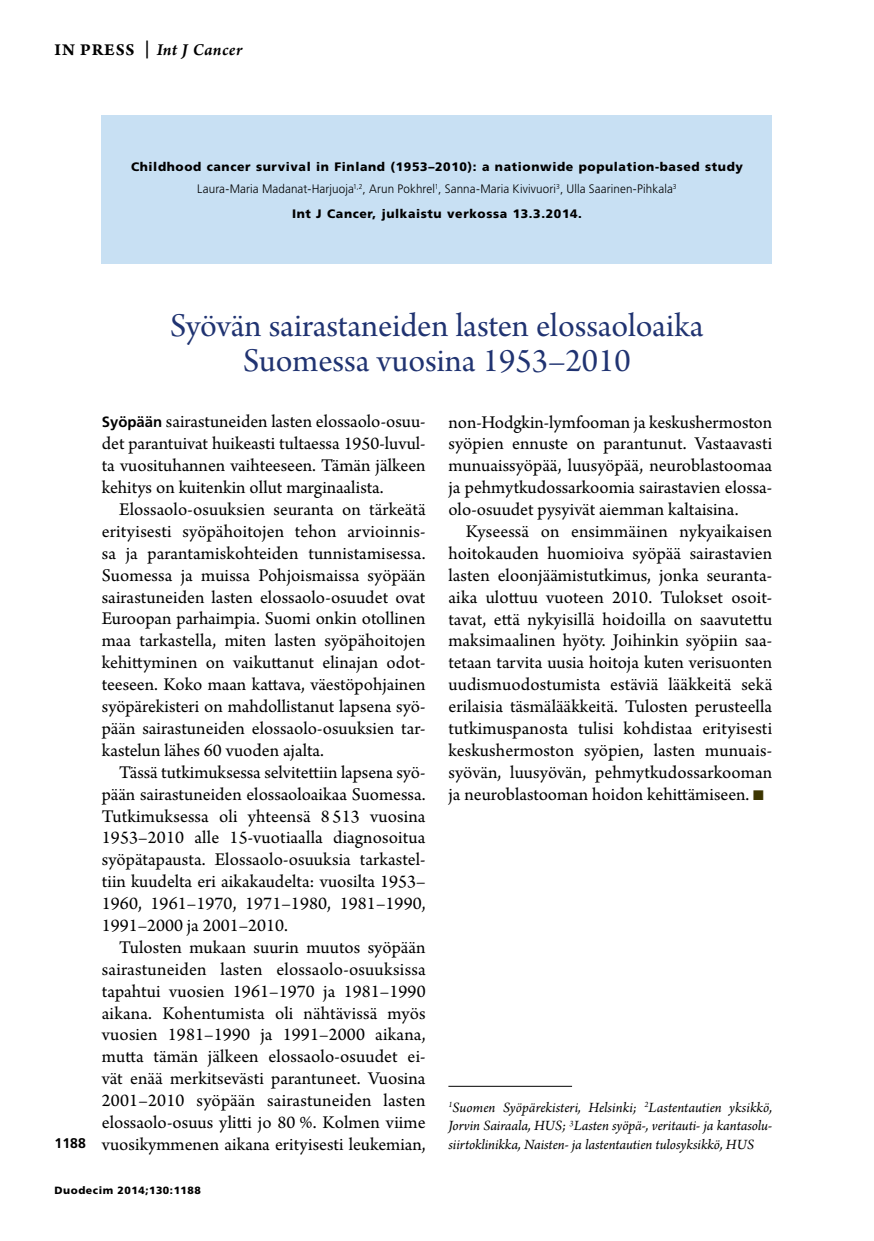
<style>
.page{position:relative;width:874px;height:1241px;background:#fff}
.page>*{position:absolute;margin:0;border:0;box-sizing:border-box;transform-origin:0 0}
.t1{font:35px/35px "Arno Pro Subhead";color:#203371;text-align:center}
.t2{font:18.9px/21.9px "Arno Pro";color:#000;text-align:justify}
.t3{font:17.5px "Arno Pro Smbd Italic Sm Text";letter-spacing:.015em;color:#000}
.t4{font:italic 14.88px/18.4px "Arno Pro";letter-spacing:-.005em;color:#000;text-align:justify}
.t5{font:700 14px "Frutiger LT Std";color:#000}
.t6{font:300 12.25px/22.4px "Frutiger LT Std";letter-spacing:.01em;color:#000;text-align:center;scale:.95 1}
.t7{font:900 12.25px "Frutiger LT Std";letter-spacing:.05em;color:#000}
.t8{font:900 10.5px "Frutiger LT Std";letter-spacing:.05em;color:#000}
.s1{font-family:"Arno Pro Bold Sm Text"}
.s2{font-weight:900}
.s3{font-family:"Frutiger LT Std";font-weight:700;font-size:14.88px}
.s4{color:#3c3500}
</style>
<div class="page">
<div style="left:102px;top:115px;width:669px;height:149px;background:#c8e0f3"></div>
<hr style="left:448px;top:1085px;width:123px;height:1px;background:#000">
<p class="t3" style="left:55px;top:39px;width:189px"><span class="s1">IN PRESS |</span> Int J Cancer</p>
<p class="t6" style="left:131px;top:155px;width:645px"><span class="s2">Childhood cancer survival in Finland (1953–2010): a nationwide population-based study<br></span>Laura-Maria Madanat-Harjuoja<sup>1,2</sup>, Arun Pokhrel<sup>1</sup>, Sanna-Maria Kivivuori<sup>3</sup>, Ulla Saarinen-Pihkala<sup>3</sup></p>
<p class="t7" style="left:292px;top:206px;width:291px">Int J Cancer, julkaistu verkossa 13.3.2014.</p>
<h1 class="t1" style="left:170px;top:310px;width:535px">Syövän sairastaneiden lasten elossaoloaika<br>Suomessa vuosina 1953–2010</h1>
<p class="t2" style="left:102px;top:412px;width:325px"><span class="s3">Syöpään</span> sairastuneiden lasten elossaolo-osuu&shy;det parantuivat huikeasti tultaessa 1950-luvul&shy;ta vuosituhannen vaihteeseen. Tämän jälkeen kehitys on kuitenkin ollut marginaalista.</p>
<p class="t2" style="left:102px;top:499px;width:325px;text-indent:17px">Elossaolo-osuuksien seuranta on tärkeätä erityisesti syöpähoitojen tehon arvioinnis&shy;sa ja parantamiskohteiden tunnistamisessa.<br>Suomessa ja muissa Pohjoismaissa syöpään sairastuneiden lasten elossaolo-osuudet ovat Euroopan parhaimpia. Suomi onkin otollinen maa tarkastella, miten lasten syöpähoitojen kehittyminen on vaikuttanut elinajan odot&shy;teeseen. Koko maan kattava, väestöpohjainen syöpärekisteri on mahdollistanut lapsena syö&shy;pään sairastuneiden elossaolo-osuuksien tar&shy;kastelun lähes 60 vuoden ajalta.</p>
<p class="t2" style="left:102px;top:762px;width:325px;text-indent:17px">Tässä tutkimuksessa selvitettiin lapsena syö&shy;pään sairastuneiden elossaoloaikaa Suomessa.<br>Tutkimuksessa oli yhteensä 8 513 vuosina 1953–2010 alle 15-vuotiaalla diagnosoitua syöpätapausta. Elossaolo-osuuksia tarkastel&shy;tiin kuudelta eri aikakaudelta: vuosilta 1953– 1960, 1961–1970, 1971–1980, 1981–1990, 1991–2000 ja 2001–2010.</p>
<p class="t2" style="left:102px;top:937px;width:325px;text-indent:17px">Tulosten mukaan suurin muutos syöpään sairastuneiden lasten elossaolo-osuuksissa tapahtui vuosien 1961–1970 ja 1981–1990 aikana. Kohentumista oli nähtävissä myös vuosien 1981–1990 ja 1991–2000 aikana, mutta tämän jälkeen elossaolo-osuudet ei&shy;vät enää merkitsevästi parantuneet. Vuosina 2001–2010 syöpään sairastuneiden lasten elossaolo-osuus ylitti jo 80 %. Kolmen viime vuosikymmenen aikana erityisesti leukemian,</p>
<p class="t5" style="left:55px;top:1134px;width:33px">1188</p>
<p class="t8" style="left:55px;top:1183px;width:148px">Duodecim 2014;130:1188</p>
<p class="t2" style="left:448px;top:412px;width:325px">non-Hodgkin-lymfooman ja keskushermoston syöpien ennuste on parantunut. Vastaavasti munuaissyöpää, luusyöpää, neuroblastoomaa ja pehmytkudossarkoomia sairastavien elossa&shy;olo-osuudet pysyivät aiemman kaltaisina.</p>
<p class="t2" style="left:448px;top:521px;width:325px;text-indent:17px">Kyseessä on ensimmäinen nykyaikaisen hoitokauden huomioiva syöpää sairastavien lasten eloonjäämistutkimus, jonka seuranta&shy;aika ulottuu vuoteen 2010. Tulokset osoit&shy;tavat, että nykyisillä hoidoilla on saavutettu maksimaalinen hyöty. Joihinkin syöpiin saa&shy;tetaan tarvita uusia hoitoja kuten verisuonten uudismuodostumista estäviä lääkkeitä sekä erilaisia täsmälääkkeitä. Tulosten perusteella tutkimuspanosta tulisi kohdistaa erityisesti keskushermoston syöpien, lasten munuais&shy;syövän, luusyövän, pehmytkudossarkooman ja neuroblastooman hoidon kehittämiseen. <span class="s4">■</span></p>
<p class="t4" style="left:448px;top:1098px;width:325px"><sup>1</sup>Suomen Syöpärekisteri, Helsinki; <sup>2</sup>Lastentautien yksikkö, Jorvin Sairaala, HUS; <sup>3</sup>Lasten syöpä-, veritauti- ja kantasolu&shy;siirtoklinikka, Naisten- ja lastentautien tulosyksikkö, HUS</p>
</div>
